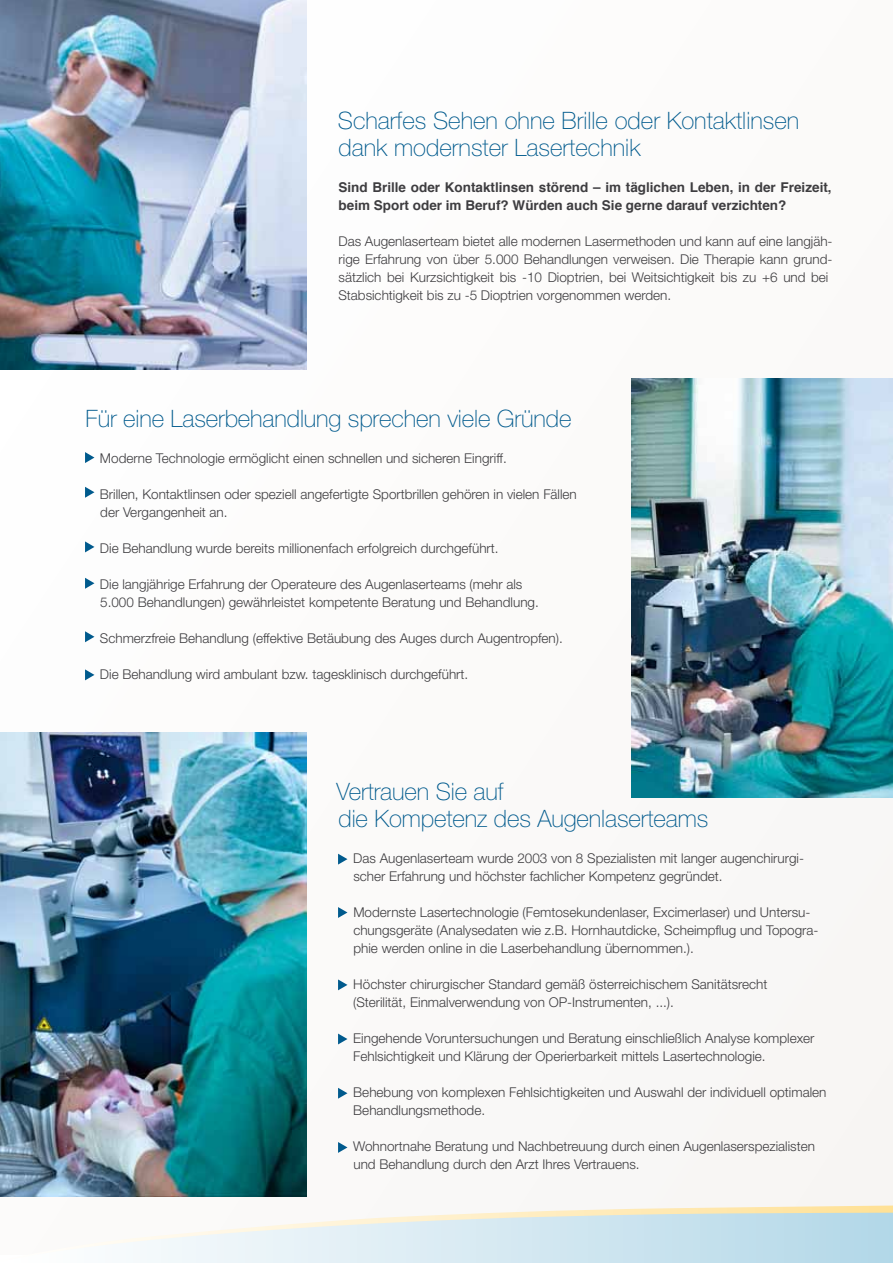
<style>
.page{position:relative;width:893px;height:1263px;background:#fff}
.page>*{position:absolute;margin:0;border:0;box-sizing:border-box;transform-origin:0 0}
.t1{font:100 24px/27px "Helvetica Neue";letter-spacing:-.005em;color:#005a8d}
.t2{font:300 13.5px/18px "Helvetica Neue";color:#3e3d40}
.t3{font:700 13.5px/18px "Helvetica";color:#3e3d40}
</style>
<div class="page">
<div style="left:0;top:0;width:893px;height:1254px;background:#fbfaf9"></div>
<svg style="left:494px;top:1205px;width:399px;height:8px"></svg>
<svg style="left:137px;top:1213px;width:756px;height:50px"></svg>
<svg style="left:338px;top:854px;width:9px;height:10px"></svg>
<svg style="left:338px;top:907px;width:9px;height:11px"></svg>
<svg style="left:338px;top:979px;width:9px;height:11px"></svg>
<svg style="left:338px;top:1142px;width:9px;height:11px"></svg>
<svg style="left:338px;top:1033px;width:9px;height:11px"></svg>
<svg style="left:338px;top:1088px;width:9px;height:11px"></svg>
<svg style="left:85px;top:452px;width:9px;height:11px"></svg>
<svg style="left:85px;top:487px;width:9px;height:11px"></svg>
<svg style="left:85px;top:631px;width:9px;height:11px"></svg>
<svg style="left:85px;top:669px;width:9px;height:11px"></svg>
<svg style="left:85px;top:578px;width:9px;height:11px"></svg>
<svg style="left:85px;top:541px;width:9px;height:11px"></svg>
<img style="left:0;top:0;width:306px;height:370px">
<img style="left:0;top:732px;width:306px;height:464px">
<img style="left:631px;top:378px;width:262px;height:420px">
<h1 class="t1" style="left:338px;top:107px;width:463px">Scharfes Sehen ohne Brille oder Kontaktlinsen dank modernster Lasertechnik</h1>
<p class="t3" style="left:338px;top:179px;width:495px">Sind Brille oder Kontaktlinsen störend – im täglichen Leben, in der Freizeit, beim Sport oder im Beruf? Würden auch Sie gerne darauf verzichten?</p>
<p class="t2" style="left:338px;top:232px;width:496px">Das Augenlaserteam bietet alle modernen Lasermethoden und kann auf eine langjäh&shy;rige Erfahrung von über 5.000 Behandlungen verweisen. Die Therapie kann grund&shy;sätzlich bei Kurzsichtigkeit bis -10 Dioptrien, bei Weitsichtigkeit bis zu +6 und bei Stabsichtigkeit bis zu -5 Dioptrien vorgenommen werden.</p>
<h1 class="t1" style="left:85px;top:405px;width:488px">Für eine Laserbehandlung sprechen viele Gründe</h1>
<p class="t2" style="left:100px;top:449px;width:408px">Moderne Technologie ermöglicht einen schnellen und sicheren Eingriff.</p>
<p class="t2" style="left:100px;top:485px;width:478px">Brillen, Kontaktlinsen oder speziell angefertigte Sportbrillen gehören in vielen Fällen der Vergangenheit an.</p>
<p class="t2" style="left:100px;top:539px;width:400px">Die Behandlung wurde bereits millionenfach erfolgreich durchgeführt.</p>
<p class="t2" style="left:100px;top:575px;width:440px">Die langjährige Erfahrung der Operateure des Augenlaserteams (mehr als<br>5.000 Behand lungen) gewährleistet kompetente Beratung und Behandlung.</p>
<p class="t2" style="left:100px;top:629px;width:464px">Schmerzfreie Behandlung (effektive Betäubung des Auges durch Augentropfen).</p>
<p class="t2" style="left:100px;top:665px;width:370px">Die Behandlung wird ambulant bzw. tagesklinisch durchgeführt.</p>
<h1 class="t1" style="left:336px;top:778px;width:373px">Vertrauen Sie auf<br>die Kompetenz des Augenlaserteams</h1>
<p class="t2" style="left:353px;top:849px;width:452px">Das Augenlaserteam wurde 2003 von 8 Spezialisten mit langer augenchirurgi&shy;scher Erfahrung und höchster fachlicher Kompetenz gegründet.</p>
<p class="t2" style="left:353px;top:903px;width:467px">Modernste Lasertechnologie (Femtosekundenlaser, Excimerlaser) und Untersu&shy;chungsgeräte (Analysedaten wie z.B. Hornhautdicke, Scheimpflug und Topogra&shy;phie werden online in die Laser behandlung übernommen.).</p>
<p class="t2" style="left:353px;top:975px;width:416px">Höchster chirurgischer Standard gemäß österreichischem Sanitätsrecht (Sterilität, Einmalverwendung von OP-Instrumenten, ...).</p>
<p class="t2" style="left:353px;top:1029px;width:463px">Eingehende Voruntersuchungen und Beratung einschließlich Analyse komplexer<br>Fehlsichtigkeit und Klärung der Operierbarkeit mittels Lasertechnologie.</p>
<p class="t2" style="left:353px;top:1083px;width:475px">Behebung von komplexen Fehlsichtigkeiten und Auswahl der individuell optimalen<br>Behandlungsmethode.</p>
<p class="t2" style="left:353px;top:1137px;width:463px">Wohnortnahe Beratung und Nachbetreuung durch einen Augenlaser spezialisten und Behandlung durch den Arzt Ihres Vertrauens.</p>
</div>
